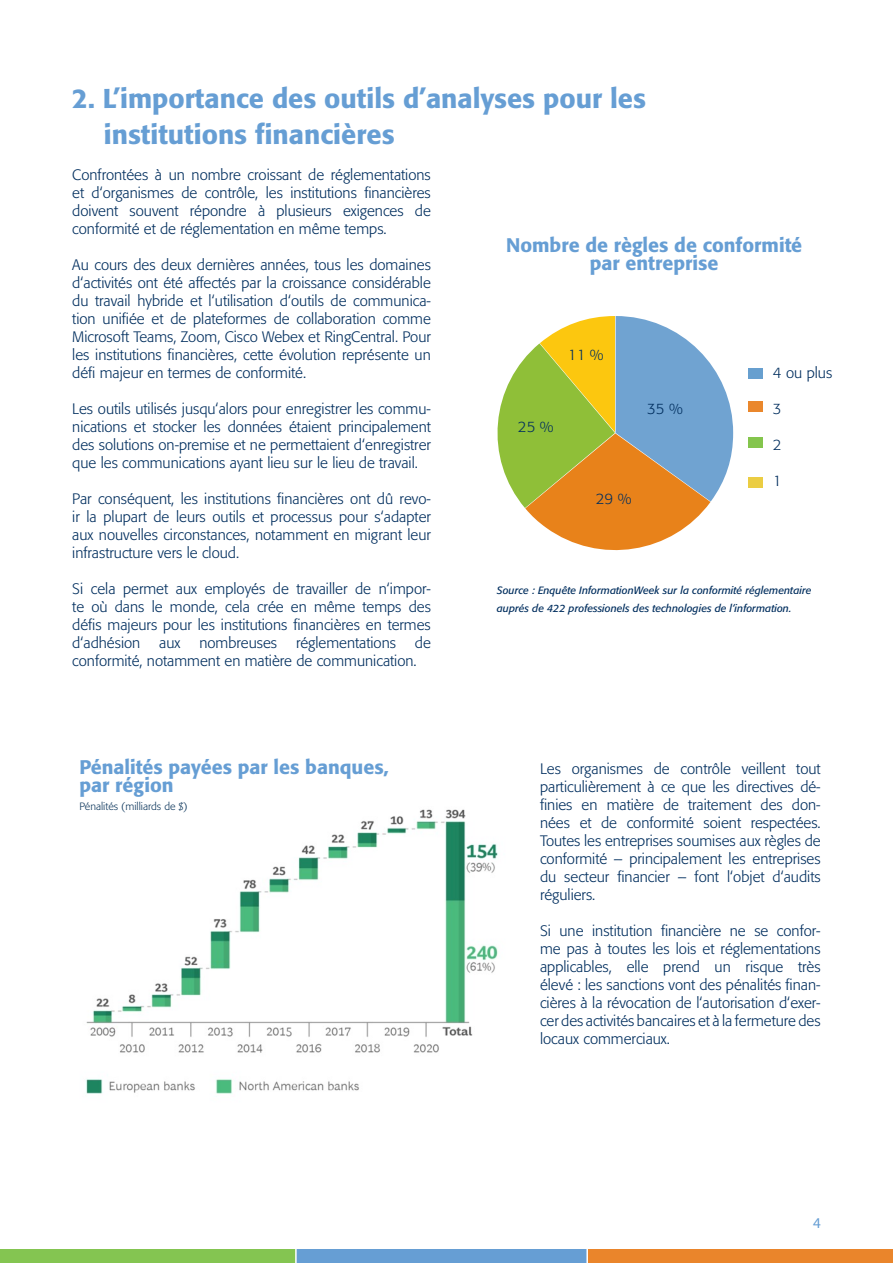
<style>
.page{position:relative;width:893px;height:1263px;background:#fff}
.page>*{position:absolute;margin:0;border:0;box-sizing:border-box;transform-origin:0 0}
.Ü1{font:500 27px/36px "Formata BQ";color:#669ed4}
.Ü1-2{font:500 19.5px/18px "Formata BQ";color:#669ed4}
.Fließtext{font:300 15px/18px "Formata BQ";color:#002e5e;text-align:justify}
.t1{font:15px "Myriad Pro";color:#669ed4}
.Fließtext-2{font:italic 10.5px/18px "Formata BQ";color:#002e5e}
.Ü1-3{font:300 10.5px "Formata BQ";color:#0f385d}
</style>
<div class="page">
<div style="left:0;top:1249px;width:296px;height:14px;background:#84c551"></div>
<div style="left:296px;top:1249px;width:291px;height:14px;background:#669ed4"></div>
<div style="left:587px;top:1249px;width:306px;height:14px;background:#ea852b"></div>
<hr style="left:295px;top:1242px;width:2px;height:21px;background:#fff">
<svg style="left:586px;top:1249px;width:2px;height:14px"></svg>
<img style="left:86px;top:809px;width:412px;height:285px">
<svg style="left:497px;top:316px;width:236px;height:235px"></svg>
<div style="left:748px;top:368px;width:15px;height:11px;background:#679fcf"></div>
<div style="left:748px;top:401px;width:15px;height:11px;background:#ea872c"></div>
<div style="left:748px;top:437px;width:15px;height:11px;background:#84c54d"></div>
<div style="left:748px;top:477px;width:15px;height:11px;background:#ebcd43"></div>
<p class="Ü1" style="left:104px;top:80px;width:544px;text-indent:-32px">2. L’importance des outils d’analyses pour les institutions financières</p>
<p class="Fließtext" style="left:72px;top:166px;width:360px">Confrontées à un nombre croissant de réglementations et d‘organismes de contrôle, les institutions financières doivent souvent répondre à plusieurs exigences de conformité et de réglementation en même temps.</p>
<p class="Fließtext" style="left:72px;top:256px;width:360px">Au cours des deux dernières années, tous les domaines d‘activités ont été affectés par la croissance considérable du travail hybride et l‘utilisation d‘outils de communica&shy;tion unifiée et de plateformes de collaboration comme Microsoft Teams, Zoom, Cisco Webex et RingCentral. Pour les institutions financières, cette évolution représente un défi majeur en termes de conformité.</p>
<p class="Fließtext" style="left:72px;top:400px;width:360px">Les outils utilisés jusqu‘alors pour enregistrer les commu&shy;nications et stocker les données étaient principalement des solutions on-premise et ne permettaient d‘enregistrer que les communications ayant lieu sur le lieu de travail.</p>
<p class="Fließtext" style="left:72px;top:490px;width:360px">Par conséquent, les institutions financières ont dû revo&shy;ir la plupart de leurs outils et processus pour s‘adapter aux nouvelles circonstances, notamment en migrant leur infrastructure vers le cloud.</p>
<p class="Fließtext" style="left:72px;top:580px;width:360px">Si cela permet aux employés de travailler de n‘impor&shy;te où dans le monde, cela crée en même temps des défis majeurs pour les institutions financières en termes d‘adhésion</p>
<p class="Ü1-2" style="left:506px;top:236px;width:298px">Nombre de règles de conformité</p>
<p class="Ü1-2" style="left:590px;top:254px;width:130px">par entreprise</p>
<p class="Fließtext" style="left:568px;top:346px;width:37px">11 %</p>
<p class="Fließtext" style="left:773px;top:364px;width:61px">4 ou plus</p>
<p class="Fließtext" style="left:773px;top:400px;width:10px">3</p>
<p class="Fließtext" style="left:773px;top:436px;width:10px">2</p>
<p class="Fließtext" style="left:773px;top:472px;width:10px">1</p>
<p class="Fließtext" style="left:647px;top:400px;width:37px">35 %</p>
<p class="Fließtext" style="left:518px;top:418px;width:37px">25 %</p>
<p class="Fließtext" style="left:596px;top:490px;width:37px">29 %</p>
<p class="Fließtext-2" style="left:497px;top:581px;width:316px">Source : Enquête InformationWeek sur la conformité réglementaire auprés de 422 professionels des technologies de l‘information.</p>
<p class="Fließtext" style="left:159px;top:634px;width:23px">aux</p>
<p class="Fließtext" style="left:199px;top:634px;width:79px">nombreuses</p>
<p class="Fließtext" style="left:296px;top:634px;width:102px">réglementations</p>
<p class="Fließtext" style="left:72px;top:634px;width:360px;text-indent:343px">de conformité, notamment en matière de communication.</p>
<p class="Ü1-2" style="left:79px;top:758px;width:311px">Pénalités payées par les banques, par région</p>
<p class="Ü1-3" style="left:79px;top:800px;width:110px">Pénalités (milliards de $)</p>
<p class="Fließtext" style="left:540px;top:760px;width:282px">Les organismes de contrôle veillent tout particulièrement à ce que les directives dé&shy;finies en matière de traitement des don&shy;nées et de conformité soient respectées.<br>Toutes les entreprises soumises aux règles de conformité – principalement les entreprises du secteur financier – font l‘objet d‘audits réguliers.</p>
<p class="Fließtext" style="left:540px;top:922px;width:282px">Si une institution financière ne se confor&shy;me pas à toutes les lois et réglementations applicables, elle prend un risque très élevé : les sanctions vont des pénalités finan&shy;cières à la révocation de l‘autorisation d‘exer&shy;cer des activités bancaires et à la fermeture des locaux commerciaux.</p>
<p class="t1" style="left:813px;top:1213px;width:9px">4</p>
</div>
